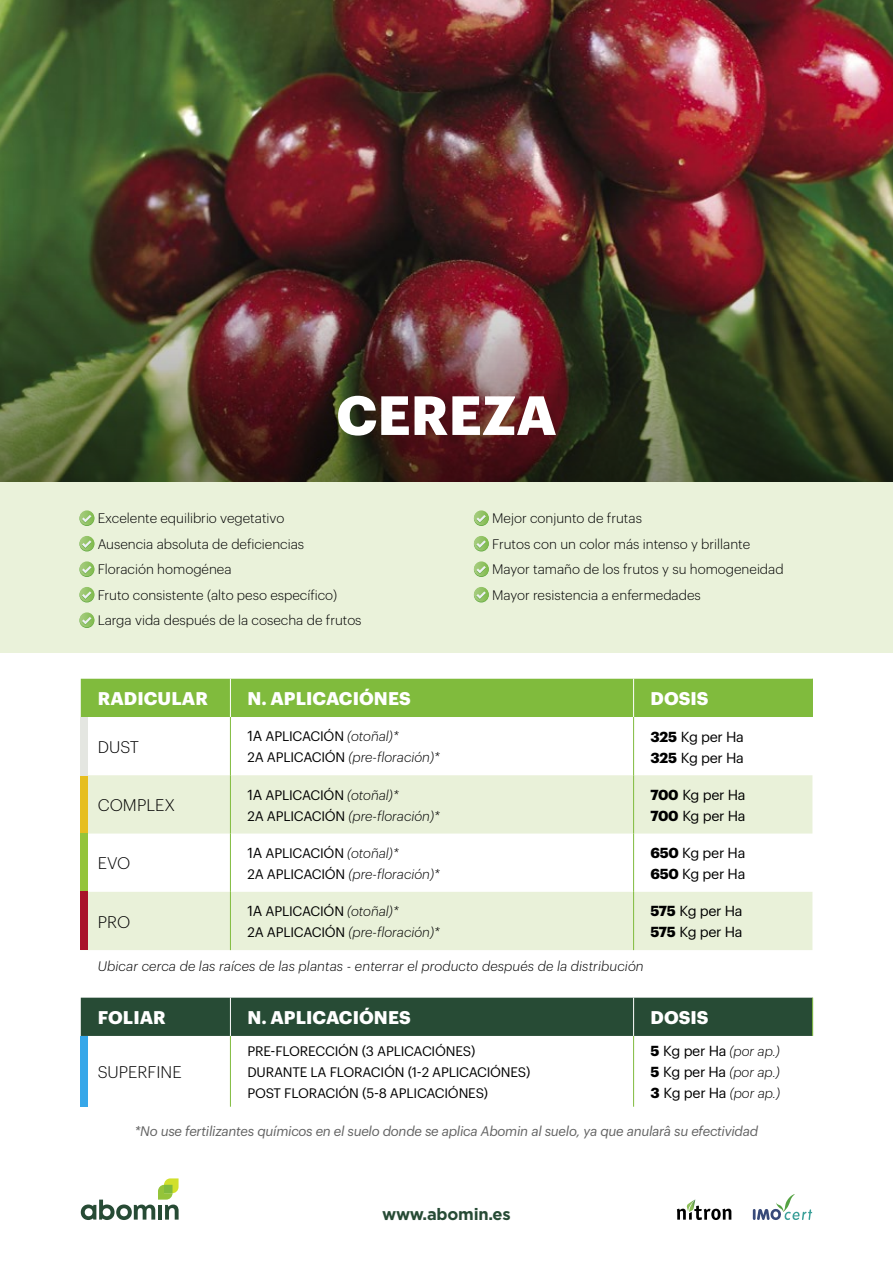
<style>
.page{position:relative;width:893px;height:1263px;background:#fff}
.page>*{position:absolute;margin:0;border:0;box-sizing:border-box;transform-origin:0 0}
.t1{font:700 54px "Graphik";letter-spacing:.005em;color:#fff}
.t2{font:700 18px "Graphik";letter-spacing:.005em;color:#fff}
.t3{font:300 16.5px "Graphik";color:#000}
.t4{font:700 16.5px "Gotham";letter-spacing:-.015em;color:#274b35}
.t5{font:14.25px/21px "Graphik";letter-spacing:-.02em;color:#000}
.t6{font:italic 300 13.5px/21px "Graphik";letter-spacing:.005em;color:#000}
.t7{font:300 13.5px/25.5px "Graphik";color:#000}
.t8{font:13.5px/21px "Graphik";letter-spacing:-.015em;color:#000}
.t9{font:italic 13.5px "Graphik";letter-spacing:-.02em;color:#636363}
.s1{font-weight:400;font-style:normal;font-size:14.25px}
.s2{font-weight:400;font-style:normal}
.s3{font-weight:700}
.s4{font-weight:700;font-style:normal;font-size:14.25px}
</style>
<div class="page">
<div style="left:0;top:483px;width:893px;height:170px;background:#eaf2da"></div>
<svg style="left:677px;top:1199px;width:54px;height:21px"></svg>
<svg style="left:81px;top:1178px;width:98px;height:42px"></svg>
<svg style="left:753px;top:1194px;width:59px;height:26px"></svg>
<img style="left:0;top:0;width:893px;height:216px">
<svg style="left:79px;top:511px;width:15px;height:15px"></svg>
<svg style="left:79px;top:510px;width:15px;height:15px"></svg>
<svg style="left:82px;top:515px;width:9px;height:8px"></svg>
<svg style="left:79px;top:536px;width:15px;height:15px"></svg>
<svg style="left:82px;top:540px;width:9px;height:9px"></svg>
<svg style="left:79px;top:562px;width:15px;height:15px"></svg>
<svg style="left:79px;top:561px;width:15px;height:15px"></svg>
<svg style="left:82px;top:566px;width:9px;height:8px"></svg>
<svg style="left:79px;top:587px;width:15px;height:15px"></svg>
<svg style="left:82px;top:591px;width:9px;height:9px"></svg>
<svg style="left:79px;top:613px;width:15px;height:15px"></svg>
<svg style="left:79px;top:612px;width:15px;height:15px"></svg>
<svg style="left:82px;top:617px;width:9px;height:8px"></svg>
<svg style="left:474px;top:511px;width:15px;height:15px"></svg>
<svg style="left:474px;top:510px;width:15px;height:15px"></svg>
<svg style="left:476px;top:515px;width:10px;height:8px"></svg>
<svg style="left:474px;top:536px;width:15px;height:15px"></svg>
<svg style="left:476px;top:540px;width:10px;height:9px"></svg>
<svg style="left:474px;top:562px;width:15px;height:15px"></svg>
<svg style="left:474px;top:561px;width:15px;height:15px"></svg>
<svg style="left:476px;top:566px;width:10px;height:8px"></svg>
<svg style="left:474px;top:587px;width:15px;height:15px"></svg>
<svg style="left:476px;top:591px;width:10px;height:9px"></svg>
<img style="left:0;top:216px;width:893px;height:266px">
<div style="left:81px;top:679px;width:731px;height:38px;background:#80bb3d"></div>
<svg style="left:88px;top:775px;width:724px;height:175px;fill:#e9f1d9"></svg>
<hr style="left:230px;top:717px;width:1px;height:58px;background:#80bb3d">
<hr style="left:633px;top:717px;width:1px;height:58px;background:#80bb3d">
<hr style="left:230px;top:775px;width:1px;height:58px;background:#80bb3d">
<hr style="left:230px;top:833px;width:1px;height:59px;background:#80bb3d">
<hr style="left:633px;top:833px;width:1px;height:59px;background:#80bb3d">
<hr style="left:230px;top:892px;width:1px;height:58px;background:#80bb3d">
<hr style="left:812px;top:679px;width:1px;height:38px;background:#80bb3d">
<hr style="left:633px;top:775px;width:1px;height:58px;background:#80bb3d">
<hr style="left:633px;top:892px;width:1px;height:58px;background:#80bb3d">
<hr style="left:230px;top:679px;width:1px;height:38px;background:#fff">
<hr style="left:633px;top:679px;width:1px;height:38px;background:#fff">
<div style="left:81px;top:998px;width:731px;height:38px;background:#274b35"></div>
<hr style="left:230px;top:1036px;width:1px;height:71px;background:#80bb3d">
<hr style="left:633px;top:1036px;width:1px;height:71px;background:#80bb3d">
<hr style="left:812px;top:998px;width:1px;height:38px;background:#80bb3d">
<hr style="left:230px;top:998px;width:1px;height:38px;background:#fff">
<hr style="left:633px;top:998px;width:1px;height:38px;background:#fff">
<div style="left:81px;top:775px;width:7px;height:58px;background:#e6be1f"></div>
<div style="left:81px;top:717px;width:7px;height:58px;background:#e4e6e1"></div>
<div style="left:81px;top:833px;width:7px;height:59px;background:#94c43a"></div>
<div style="left:81px;top:892px;width:7px;height:58px;background:#a9132a"></div>
<div style="left:81px;top:1036px;width:7px;height:71px;background:#36a7e9"></div>
<h1 class="t1" style="left:336px;top:374px;width:222px">CEREZA</h1>
<p class="t7" style="left:98px;top:504px;width:265px">Excelente equilibrio vegetativo<br>Ausencia absoluta de deficiencias Floración homogénea<br>Fruto consistente (alto peso específico)<br>Larga vida después de la cosecha de frutos</p>
<p class="t7" style="left:492px;top:504px;width:293px">Mejor conjunto de frutas<br>Frutos con un color más intenso y brillante Mayor tamaño de los frutos y su homogeneidad Mayor resistencia a enfermedades</p>
<h2 class="t2" style="left:98px;top:685px;width:112px">RADICULAR</h2>
<h2 class="t2" style="left:247px;top:685px;width:165px">N. APLICACIÓNES</h2>
<h2 class="t2" style="left:651px;top:685px;width:59px">DOSIS</h2>
<p class="t3" style="left:98px;top:735px;width:43px">DUST</p>
<p class="t6" style="left:247px;top:725px;width:194px"><span class="s1">1A</span> <span class="s2">APLICACIÓN</span> (otoñal)*<br><span class="s2">2A APLICACIÓN</span> (pre-floración)*</p>
<p class="t5" style="left:651px;top:725px;width:95px"><span class="s3">325</span> Kg per Ha<br><span class="s3">325</span> Kg per Ha</p>
<p class="t3" style="left:98px;top:793px;width:79px">COMPLEX</p>
<p class="t6" style="left:247px;top:783px;width:194px"><span class="s1">1A</span> <span class="s2">APLICACIÓN</span> (otoñal)*<br><span class="s2">2A APLICACIÓN</span> (pre-floración)*</p>
<p class="t5" style="left:651px;top:783px;width:96px"><span class="s3">700</span> Kg per Ha<br><span class="s3">700</span> Kg per Ha</p>
<p class="t3" style="left:98px;top:851px;width:34px">EVO</p>
<p class="t6" style="left:247px;top:841px;width:194px"><span class="s1">1A</span> <span class="s2">APLICACIÓN</span> (otoñal)*<br><span class="s2">2A APLICACIÓN</span> (pre-floración)*</p>
<p class="t5" style="left:651px;top:841px;width:96px"><span class="s3">650</span> Kg per Ha<br><span class="s3">650</span> Kg per Ha</p>
<p class="t3" style="left:98px;top:910px;width:34px">PRO</p>
<p class="t6" style="left:247px;top:900px;width:194px"><span class="s1">1A</span> <span class="s2">APLICACIÓN</span> (otoñal)*<br><span class="s2">2A APLICACIÓN</span> (pre-floración)*</p>
<p class="t5" style="left:651px;top:899px;width:94px"><span class="s3">575</span> Kg per Ha<br><span class="s3">575</span> Kg per Ha</p>
<p class="t6" style="left:98px;top:954px;width:547px">Ubicar cerca de las raíces de las plantas - enterrar el producto después de la distribución</p>
<h2 class="t2" style="left:98px;top:1004px;width:70px">FOLIAR</h2>
<h2 class="t2" style="left:247px;top:1004px;width:165px">N. APLICACIÓNES</h2>
<h2 class="t2" style="left:651px;top:1004px;width:59px">DOSIS</h2>
<p class="t8" style="left:247px;top:1039px;width:285px">PRE-FLORECCIÓN (3 APLICACIÓNES)<br>DURANTE LA FLORACIÓN (1-2 APLICACIÓNES)<br>POST FLORACIÓN (5-8 APLICACIÓNES)</p>
<p class="t6" style="left:651px;top:1040px;width:131px;text-align:justify"><span class="s4">5</span> <span class="s1">Kg per Ha</span> (por ap.)<br><span class="s4">5</span> <span class="s1">Kg per Ha</span> (por ap.)<br><span class="s4">3</span> <span class="s1">Kg per Ha</span> (por ap.)</p>
<p class="t9" style="left:135px;top:1121px;width:625px">*No use fertilizantes químicos en el suelo donde se aplica Abomin al suelo, ya que anularâ su efectividad</p>
<p class="t3" style="left:98px;top:1060px;width:85px">SUPERFINE</p>
<p class="t4" style="left:382px;top:1203px;width:130px">www.abomin.es</p>
</div>
